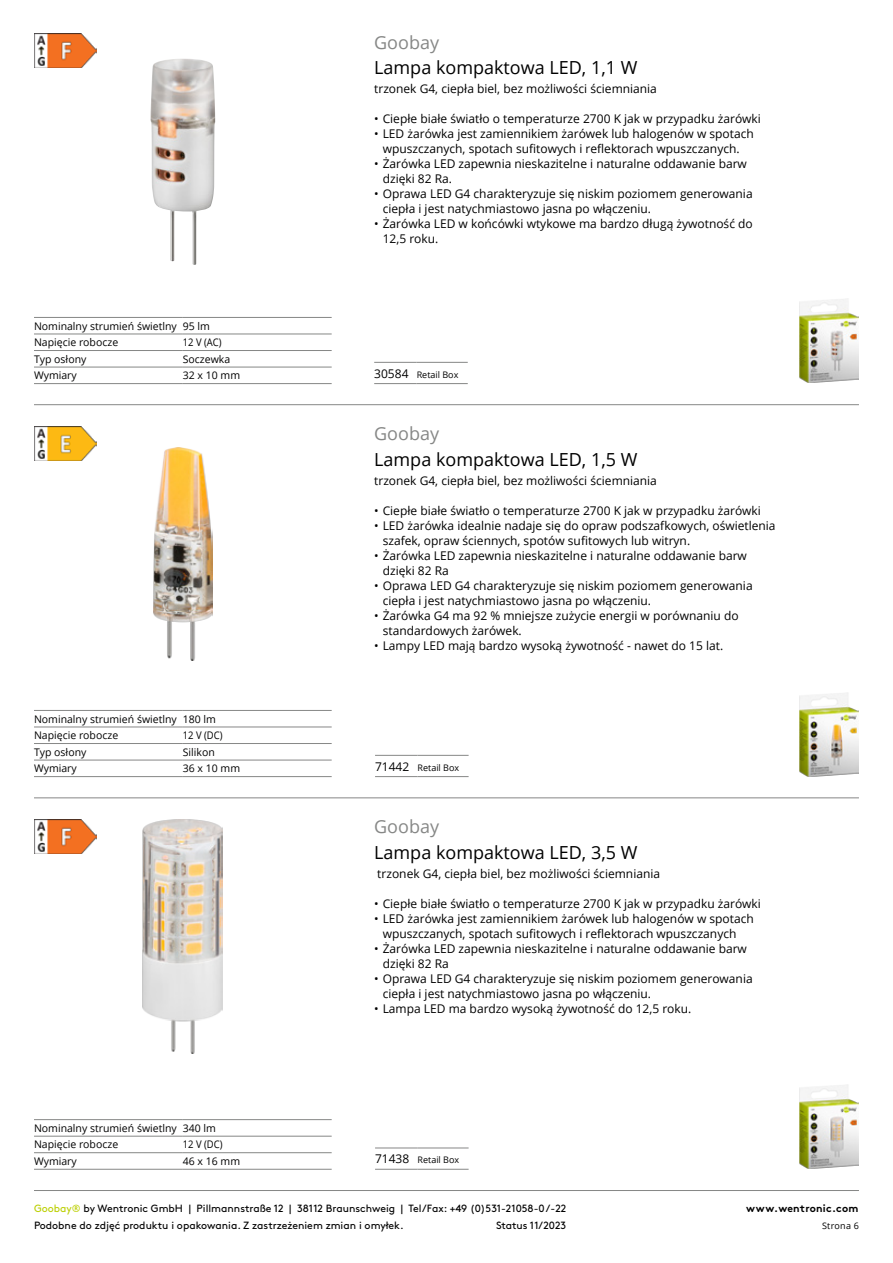
<style>
.page{position:relative;width:893px;height:1263px;background:#fff}
.page>*{position:absolute;margin:0;border:0;box-sizing:border-box;transform-origin:0 0}
.t1{font:18px "Open Sans";color:#000}
.t2{font:18px "Open Sans";color:#868786}
.t3{font:12px/15px "Open Sans";color:#000}
.t4{font:10.5px/16.5px "Open Sans";color:#000}
.t5{font:10.5px/16.8px "Brown";color:#000}
.t6{font:10.5px "Open Sans";color:#000;scale:.9 1}
.t7{font:700 10.5px "Brown";letter-spacing:.025em;color:#000}
.t8{font:9px "Open Sans";color:#000}
.s1{font-size:12px}
.s2{color:#bbcf00}
</style>
<div class="page">
<hr style="left:34px;top:1190px;width:825px;height:1px;background:#868786">
<hr style="left:34px;top:404px;width:825px;height:1px;background:#868786">
<hr style="left:34px;top:798px;width:825px;height:1px;background:#868786">
<hr style="left:375px;top:1148px;width:43px;height:1px;background:#868786">
<hr style="left:375px;top:1169px;width:43px;height:1px;background:#868786">
<hr style="left:418px;top:1148px;width:51px;height:1px;background:#868786">
<hr style="left:418px;top:1169px;width:51px;height:1px;background:#868786">
<img style="left:143px;top:819px;width:80px;height:234px">
<img style="left:799px;top:1084px;width:60px;height:85px">
<hr style="left:375px;top:755px;width:43px;height:1px;background:#868786">
<hr style="left:375px;top:776px;width:43px;height:1px;background:#868786">
<hr style="left:418px;top:755px;width:51px;height:1px;background:#868786">
<hr style="left:418px;top:776px;width:51px;height:1px;background:#868786">
<img style="left:153px;top:448px;width:59px;height:212px">
<img style="left:799px;top:692px;width:60px;height:84px">
<img style="left:34px;top:819px;width:62px;height:34px">
<img style="left:34px;top:427px;width:62px;height:34px">
<img style="left:150px;top:59px;width:65px;height:206px">
<hr style="left:374px;top:362px;width:43px;height:1px;background:#868786">
<hr style="left:417px;top:362px;width:51px;height:1px;background:#868786">
<hr style="left:374px;top:383px;width:43px;height:1px;background:#868786">
<hr style="left:417px;top:383px;width:51px;height:1px;background:#868786">
<img style="left:800px;top:299px;width:59px;height:84px">
<img style="left:34px;top:34px;width:62px;height:34px">
<hr style="left:34px;top:710px;width:149px;height:1px;background:#868786">
<hr style="left:183px;top:710px;width:149px;height:1px;background:#868786">
<hr style="left:34px;top:727px;width:149px;height:1px;background:#868786">
<hr style="left:183px;top:727px;width:149px;height:1px;background:#868786">
<hr style="left:34px;top:743px;width:149px;height:1px;background:#868786">
<hr style="left:183px;top:743px;width:149px;height:1px;background:#868786">
<hr style="left:34px;top:760px;width:149px;height:1px;background:#868786">
<hr style="left:183px;top:760px;width:149px;height:1px;background:#868786">
<hr style="left:34px;top:776px;width:149px;height:1px;background:#868786">
<hr style="left:183px;top:776px;width:149px;height:1px;background:#868786">
<hr style="left:34px;top:1119px;width:149px;height:1px;background:#868786">
<hr style="left:183px;top:1119px;width:149px;height:1px;background:#868786">
<hr style="left:34px;top:1136px;width:149px;height:1px;background:#868786">
<hr style="left:183px;top:1136px;width:149px;height:1px;background:#868786">
<hr style="left:34px;top:1152px;width:149px;height:1px;background:#868786">
<hr style="left:183px;top:1152px;width:149px;height:1px;background:#868786">
<hr style="left:34px;top:1169px;width:149px;height:1px;background:#868786">
<hr style="left:183px;top:1169px;width:149px;height:1px;background:#868786">
<hr style="left:34px;top:317px;width:149px;height:1px;background:#868786">
<hr style="left:183px;top:317px;width:149px;height:1px;background:#868786">
<hr style="left:34px;top:334px;width:149px;height:1px;background:#868786">
<hr style="left:183px;top:334px;width:149px;height:1px;background:#868786">
<hr style="left:34px;top:350px;width:149px;height:1px;background:#868786">
<hr style="left:183px;top:350px;width:149px;height:1px;background:#868786">
<hr style="left:34px;top:367px;width:149px;height:1px;background:#868786">
<hr style="left:183px;top:367px;width:149px;height:1px;background:#868786">
<hr style="left:34px;top:383px;width:149px;height:1px;background:#868786">
<hr style="left:183px;top:383px;width:149px;height:1px;background:#868786">
<p class="t4" style="left:34px;top:317px;width:177px">Nominalny strumień świetlny 95 lm<br>Napięcie robocze</p>
<p class="t6" style="left:183px;top:335px;width:45px">12 V (AC)</p>
<p class="t4" style="left:34px;top:350px;width:54px">Typ osłony</p>
<p class="t4" style="left:183px;top:350px;width:49px">Soczewka</p>
<p class="t4" style="left:34px;top:367px;width:44px">Wymiary</p>
<p class="t4" style="left:183px;top:367px;width:59px">32 x 10 mm</p>
<p class="t4" style="left:34px;top:710px;width:183px">Nominalny strumień świetlny 180 lm<br>Napięcie robocze</p>
<p class="t6" style="left:183px;top:728px;width:46px">12 V (DC)</p>
<p class="t4" style="left:34px;top:743px;width:54px">Typ osłony</p>
<p class="t4" style="left:183px;top:743px;width:34px">Silikon</p>
<p class="t4" style="left:34px;top:760px;width:44px">Wymiary</p>
<p class="t4" style="left:183px;top:760px;width:59px">36 x 10 mm</p>
<p class="t4" style="left:34px;top:1119px;width:183px">Nominalny strumień świetlny 340 lm<br>Napięcie robocze</p>
<p class="t6" style="left:183px;top:1137px;width:46px">12 V (DC)</p>
<p class="t4" style="left:34px;top:1153px;width:44px">Wymiary</p>
<p class="t4" style="left:183px;top:1153px;width:59px">46 x 16 mm</p>
<h1 class="t2" style="left:374px;top:30px;width:66px">Goobay</h1>
<h1 class="t1" style="left:374px;top:55px;width:265px">Lampa kompaktowa LED, 1,1 W</h1>
<p class="t3" style="left:374px;top:81px;width:284px">trzonek G4, ciepła biel, bez możliwości ściemniania</p>
<p class="t3" style="left:374px;top:111px;width:388px">• Ciepłe białe światło o temperaturze 2700 K jak w przypadku żarówki</p>
<p class="t3" style="left:374px;top:126px;width:381px;text-align:center">• LED żarówka jest zamiennikiem żarówek lub halogenów w spotach wpuszczanych, spotach sufitowych i reflektorach wpuszczanych.</p>
<p class="t3" style="left:383px;top:156px;width:366px;text-indent:-9px">• Żarówka LED zapewnia nieskazitelne i naturalne oddawanie barw dzięki 82 Ra.</p>
<p class="t3" style="left:383px;top:186px;width:371px;text-indent:-9px">• Oprawa LED G4 charakteryzuje się niskim poziomem generowania ciepła i jest natychmiastowo jasna po włączeniu.</p>
<p class="t3" style="left:383px;top:216px;width:372px;text-indent:-9px">• Żarówka LED w końcówki wtykowe ma bardzo długą żywotność do<br>12,5 roku.</p>
<p class="t8" style="left:374px;top:368px;width:86px"><span class="s1">30584</span> Retail Box</p>
<h1 class="t2" style="left:374px;top:422px;width:66px">Goobay</h1>
<h1 class="t1" style="left:374px;top:447px;width:265px">Lampa kompaktowa LED, 1,5 W</h1>
<p class="t3" style="left:374px;top:473px;width:284px">trzonek G4, ciepła biel, bez możliwości ściemniania</p>
<p class="t3" style="left:374px;top:503px;width:388px">• Ciepłe białe światło o temperaturze 2700 K jak w przypadku żarówki</p>
<p class="t3" style="left:383px;top:518px;width:394px;text-indent:-9px">• LED żarówka idealnie nadaje się do opraw podszafkowych, oświetlenia szafek, opraw ściennych, spotów sufitowych lub witryn.</p>
<p class="t3" style="left:383px;top:548px;width:366px;text-indent:-9px">• Żarówka LED zapewnia nieskazitelne i naturalne oddawanie barw dzięki 82 Ra</p>
<p class="t3" style="left:383px;top:578px;width:371px;text-indent:-9px">• Oprawa LED G4 charakteryzuje się niskim poziomem generowania ciepła i jest natychmiastowo jasna po włączeniu.</p>
<p class="t3" style="left:383px;top:608px;width:357px;text-indent:-9px">• Żarówka G4 ma 92 % mniejsze zużycie energii w porównaniu do standardowych żarówek.</p>
<p class="t3" style="left:374px;top:638px;width:351px">• Lampy LED mają bardzo wysoką żywotność - nawet do 15 lat.</p>
<p class="t8" style="left:375px;top:761px;width:86px"><span class="s1">71442</span> Retail Box</p>
<h1 class="t2" style="left:374px;top:814px;width:66px">Goobay</h1>
<h1 class="t1" style="left:374px;top:840px;width:265px">Lampa kompaktowa LED, 3,5 W</h1>
<p class="t3" style="left:377px;top:865px;width:284px">trzonek G4, ciepła biel, bez możliwości ściemniania</p>
<p class="t3" style="left:374px;top:895px;width:388px">• Ciepłe białe światło o temperaturze 2700 K jak w przypadku żarówki</p>
<p class="t3" style="left:383px;top:910px;width:373px;text-indent:-9px">• LED żarówka jest zamiennikiem żarówek lub halogenów w spotach wpuszczanych, spotach sufitowych i reflektorach wpuszczanych</p>
<p class="t3" style="left:383px;top:940px;width:366px;text-indent:-9px">• Żarówka LED zapewnia nieskazitelne i naturalne oddawanie barw dzięki 82 Ra</p>
<p class="t3" style="left:383px;top:970px;width:371px;text-indent:-9px">• Oprawa LED G4 charakteryzuje się niskim poziomem generowania ciepła i jest natychmiastowo jasna po włączeniu.</p>
<p class="t3" style="left:374px;top:1000px;width:319px">• Lampa LED ma bardzo wysoką żywotność do 12,5 roku.</p>
<p class="t8" style="left:375px;top:1154px;width:86px"><span class="s1">71438</span> Retail Box</p>
<p class="t7" style="left:746px;top:1199px;width:114px">www.wentronic.com</p>
<p class="t5" style="left:34px;top:1199px;width:534px"><span class="s2">Goobay®</span> by Wentronic GmbH | Pillmannstraße 12 | 38112 Braunschweig | Tel/Fax: +49 (0)531-21058-0 /-22<br>Podobne do zdjęć produktu i opakowania. Z zastrzeżeniem zmian i omyłek.</p>
<p class="t5" style="left:496px;top:1216px;width:72px">Status 11/2023</p>
<p class="t8" style="left:822px;top:1219px;width:38px">Strona 6</p>
</div>
